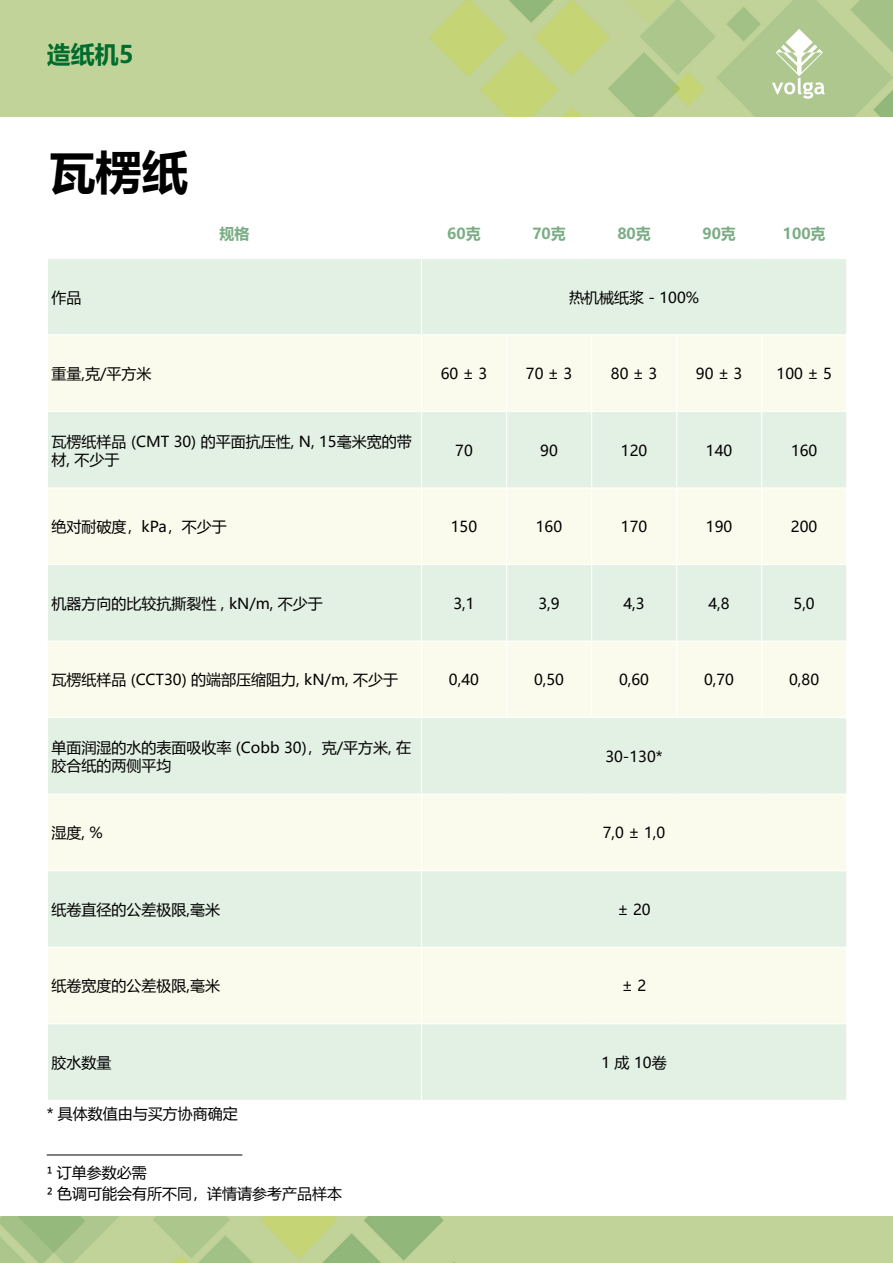
<style>
.page{position:relative;width:893px;height:1263px;background:#fff}
.page>*{position:absolute;margin:0;border:0;box-sizing:border-box;transform-origin:0 0}
.t1{font:700 46.5px "Microsoft Ya Hei UI";color:#000}
.t2{font:700 24px "Microsoft Ya Hei UI";color:#006d2e}
.t3{font:15px/18px "Microsoft Ya Hei UI";color:#000}
.t4{font:700 15px "Microsoft Ya Hei UI";color:#7bad85}
</style>
<div class="page">
<img style="left:0;top:1216px;width:893px;height:47px">
<img style="left:0;top:0;width:893px;height:117px">
<svg style="left:772px;top:29px;width:53px;height:70px"></svg>
<div style="left:48px;top:259px;width:798px;height:841px;background:#e3f0e4"></div>
<svg style="left:48px;top:335px;width:798px;height:688px;background:#f0f6e9"></svg>
<hr style="left:421px;top:259px;width:1px;height:75px;background:#fff">
<hr style="left:47px;top:334px;width:375px;height:1px;background:#fff">
<hr style="left:422px;top:334px;width:85px;height:1px;background:#fff">
<hr style="left:421px;top:335px;width:1px;height:76px;background:#fff">
<hr style="left:507px;top:334px;width:85px;height:1px;background:#fff">
<hr style="left:506px;top:335px;width:1px;height:76px;background:#fff">
<hr style="left:592px;top:334px;width:85px;height:1px;background:#fff">
<hr style="left:591px;top:335px;width:1px;height:76px;background:#fff">
<hr style="left:677px;top:334px;width:85px;height:1px;background:#fff">
<hr style="left:676px;top:335px;width:1px;height:76px;background:#fff">
<hr style="left:762px;top:334px;width:85px;height:1px;background:#fff">
<hr style="left:761px;top:335px;width:1px;height:76px;background:#fff">
<hr style="left:47px;top:411px;width:375px;height:1px;background:#fff">
<hr style="left:422px;top:411px;width:85px;height:1px;background:#fff">
<hr style="left:421px;top:412px;width:1px;height:75px;background:#fff">
<hr style="left:507px;top:411px;width:85px;height:1px;background:#fff">
<hr style="left:506px;top:412px;width:1px;height:75px;background:#fff">
<hr style="left:592px;top:411px;width:85px;height:1px;background:#fff">
<hr style="left:591px;top:412px;width:1px;height:75px;background:#fff">
<hr style="left:677px;top:411px;width:85px;height:1px;background:#fff">
<hr style="left:676px;top:412px;width:1px;height:75px;background:#fff">
<hr style="left:762px;top:411px;width:85px;height:1px;background:#fff">
<hr style="left:761px;top:412px;width:1px;height:75px;background:#fff">
<hr style="left:47px;top:487px;width:375px;height:1px;background:#fff">
<hr style="left:422px;top:487px;width:85px;height:1px;background:#fff">
<hr style="left:421px;top:488px;width:1px;height:76px;background:#fff">
<hr style="left:507px;top:487px;width:85px;height:1px;background:#fff">
<hr style="left:506px;top:488px;width:1px;height:76px;background:#fff">
<hr style="left:592px;top:487px;width:85px;height:1px;background:#fff">
<hr style="left:591px;top:488px;width:1px;height:76px;background:#fff">
<hr style="left:677px;top:487px;width:85px;height:1px;background:#fff">
<hr style="left:676px;top:488px;width:1px;height:76px;background:#fff">
<hr style="left:762px;top:487px;width:85px;height:1px;background:#fff">
<hr style="left:761px;top:488px;width:1px;height:76px;background:#fff">
<hr style="left:47px;top:564px;width:375px;height:1px;background:#fff">
<hr style="left:422px;top:564px;width:85px;height:1px;background:#fff">
<hr style="left:421px;top:565px;width:1px;height:75px;background:#fff">
<hr style="left:507px;top:564px;width:85px;height:1px;background:#fff">
<hr style="left:506px;top:565px;width:1px;height:75px;background:#fff">
<hr style="left:592px;top:564px;width:85px;height:1px;background:#fff">
<hr style="left:591px;top:565px;width:1px;height:75px;background:#fff">
<hr style="left:677px;top:564px;width:85px;height:1px;background:#fff">
<hr style="left:676px;top:565px;width:1px;height:75px;background:#fff">
<hr style="left:762px;top:564px;width:85px;height:1px;background:#fff">
<hr style="left:761px;top:565px;width:1px;height:75px;background:#fff">
<hr style="left:47px;top:640px;width:375px;height:2px;background:#fff">
<hr style="left:422px;top:640px;width:85px;height:2px;background:#fff">
<hr style="left:421px;top:642px;width:1px;height:75px;background:#fff">
<hr style="left:507px;top:640px;width:85px;height:2px;background:#fff">
<hr style="left:506px;top:642px;width:1px;height:75px;background:#fff">
<hr style="left:592px;top:640px;width:85px;height:2px;background:#fff">
<hr style="left:591px;top:642px;width:1px;height:75px;background:#fff">
<hr style="left:677px;top:640px;width:85px;height:2px;background:#fff">
<hr style="left:676px;top:642px;width:1px;height:75px;background:#fff">
<hr style="left:762px;top:640px;width:85px;height:2px;background:#fff">
<hr style="left:761px;top:642px;width:1px;height:75px;background:#fff">
<hr style="left:47px;top:717px;width:375px;height:1px;background:#fff">
<hr style="left:422px;top:717px;width:85px;height:1px;background:#fff">
<hr style="left:421px;top:718px;width:1px;height:75px;background:#fff">
<hr style="left:507px;top:717px;width:85px;height:1px;background:#fff">
<hr style="left:592px;top:717px;width:85px;height:1px;background:#fff">
<hr style="left:677px;top:717px;width:85px;height:1px;background:#fff">
<hr style="left:762px;top:717px;width:85px;height:1px;background:#fff">
<hr style="left:47px;top:793px;width:375px;height:2px;background:#fff">
<hr style="left:422px;top:793px;width:85px;height:2px;background:#fff">
<hr style="left:421px;top:795px;width:1px;height:75px;background:#fff">
<hr style="left:507px;top:793px;width:85px;height:2px;background:#fff">
<hr style="left:592px;top:793px;width:85px;height:2px;background:#fff">
<hr style="left:677px;top:793px;width:85px;height:2px;background:#fff">
<hr style="left:762px;top:793px;width:85px;height:2px;background:#fff">
<hr style="left:47px;top:870px;width:375px;height:1px;background:#fff">
<hr style="left:422px;top:870px;width:85px;height:1px;background:#fff">
<hr style="left:421px;top:871px;width:1px;height:76px;background:#fff">
<hr style="left:507px;top:870px;width:85px;height:1px;background:#fff">
<hr style="left:592px;top:870px;width:85px;height:1px;background:#fff">
<hr style="left:677px;top:870px;width:85px;height:1px;background:#fff">
<hr style="left:762px;top:870px;width:85px;height:1px;background:#fff">
<hr style="left:47px;top:947px;width:375px;height:1px;background:#fff">
<hr style="left:422px;top:947px;width:85px;height:1px;background:#fff">
<hr style="left:421px;top:948px;width:1px;height:75px;background:#fff">
<hr style="left:507px;top:947px;width:85px;height:1px;background:#fff">
<hr style="left:592px;top:947px;width:85px;height:1px;background:#fff">
<hr style="left:677px;top:947px;width:85px;height:1px;background:#fff">
<hr style="left:762px;top:947px;width:85px;height:1px;background:#fff">
<hr style="left:47px;top:1023px;width:375px;height:1px;background:#fff">
<hr style="left:422px;top:1023px;width:85px;height:1px;background:#fff">
<hr style="left:421px;top:1024px;width:1px;height:76px;background:#fff">
<hr style="left:507px;top:1023px;width:85px;height:1px;background:#fff">
<hr style="left:592px;top:1023px;width:85px;height:1px;background:#fff">
<hr style="left:677px;top:1023px;width:85px;height:1px;background:#fff">
<hr style="left:762px;top:1023px;width:85px;height:1px;background:#fff">
<hr style="left:47px;top:1155px;width:195px;height:1px;background:#000">
<h2 class="t2" style="left:47px;top:37px;width:88px">造纸机5</h2>
<h1 class="t1" style="left:49px;top:140px;width:141px">瓦楞纸</h1>
<p class="t4" style="left:219px;top:223px;width:31px">规格</p>
<p class="t4" style="left:447px;top:223px;width:35px">60克</p>
<p class="t4" style="left:532px;top:223px;width:35px">70克</p>
<p class="t4" style="left:617px;top:223px;width:35px">80克</p>
<p class="t4" style="left:702px;top:223px;width:35px">90克</p>
<p class="t4" style="left:783px;top:223px;width:44px">100克</p>
<p class="t3" style="left:52px;top:288px;width:31px">作品</p>
<p class="t3" style="left:569px;top:288px;width:132px">热机械纸浆 - 100%</p>
<p class="t3" style="left:52px;top:364px;width:102px">重量,克/平方米</p>
<p class="t3" style="left:441px;top:364px;width:48px">60 ± 3</p>
<p class="t3" style="left:526px;top:364px;width:48px">70 ± 3</p>
<p class="t3" style="left:611px;top:364px;width:48px">80 ± 3</p>
<p class="t3" style="left:696px;top:364px;width:48px">90 ± 3</p>
<p class="t3" style="left:777px;top:364px;width:57px">100 ± 5</p>
<p class="t3" style="left:52px;top:432px;width:362px">瓦楞纸样品 (CMT 30) 的平面抗压性, N, 15毫米宽的带材, 不少于</p>
<p class="t3" style="left:455px;top:441px;width:19px">70</p>
<p class="t3" style="left:540px;top:441px;width:19px">90</p>
<p class="t3" style="left:621px;top:441px;width:28px">120</p>
<p class="t3" style="left:706px;top:441px;width:28px">140</p>
<p class="t3" style="left:791px;top:441px;width:28px">160</p>
<p class="t3" style="left:52px;top:517px;width:177px">绝对耐破度，kPa，不少于</p>
<p class="t3" style="left:451px;top:517px;width:28px">150</p>
<p class="t3" style="left:536px;top:517px;width:28px">160</p>
<p class="t3" style="left:621px;top:517px;width:28px">170</p>
<p class="t3" style="left:706px;top:517px;width:28px">190</p>
<p class="t3" style="left:791px;top:517px;width:28px">200</p>
<p class="t3" style="left:52px;top:594px;width:273px">机器方向的比较抗撕裂性 , kN/m, 不少于</p>
<p class="t3" style="left:453px;top:594px;width:23px">3,1</p>
<p class="t3" style="left:538px;top:594px;width:23px">3,9</p>
<p class="t3" style="left:623px;top:594px;width:23px">4,3</p>
<p class="t3" style="left:708px;top:594px;width:23px">4,8</p>
<p class="t3" style="left:793px;top:594px;width:23px">5,0</p>
<p class="t3" style="left:51px;top:670px;width:348px">瓦楞纸样品 (CCT30) 的端部压缩阻力, kN/m, 不少于</p>
<p class="t3" style="left:449px;top:670px;width:31px">0,40</p>
<p class="t3" style="left:534px;top:670px;width:31px">0,50</p>
<p class="t3" style="left:619px;top:670px;width:31px">0,60</p>
<p class="t3" style="left:704px;top:670px;width:31px">0,70</p>
<p class="t3" style="left:789px;top:670px;width:31px">0,80</p>
<p class="t3" style="left:51px;top:738px;width:361px">单面润湿的水的表面吸收率 (Cobb 30)，克/平方米, 在胶合纸的两侧平均</p>
<p class="t3" style="left:605px;top:747px;width:59px">30-130*</p>
<p class="t3" style="left:51px;top:823px;width:53px">湿度, %</p>
<p class="t3" style="left:603px;top:823px;width:64px">7,0 ± 1,0</p>
<p class="t3" style="left:51px;top:900px;width:170px">纸卷直径的公差极限,毫米</p>
<p class="t3" style="left:617px;top:900px;width:35px">± 20</p>
<p class="t3" style="left:51px;top:976px;width:170px">纸卷宽度的公差极限,毫米</p>
<p class="t3" style="left:622px;top:976px;width:26px">± 2</p>
<p class="t3" style="left:51px;top:1053px;width:61px">胶水数量</p>
<p class="t3" style="left:601px;top:1053px;width:67px">1 成 10卷</p>
<p class="t3" style="left:47px;top:1104px;width:193px">* 具体数值由与买方协商确定</p>
<p class="t3" style="left:47px;top:1162px;width:297px;line-height:20.7px">¹ 订单参数必需<br>² 色调可能会有所不同，详情请参考产品样本</p>
</div>
